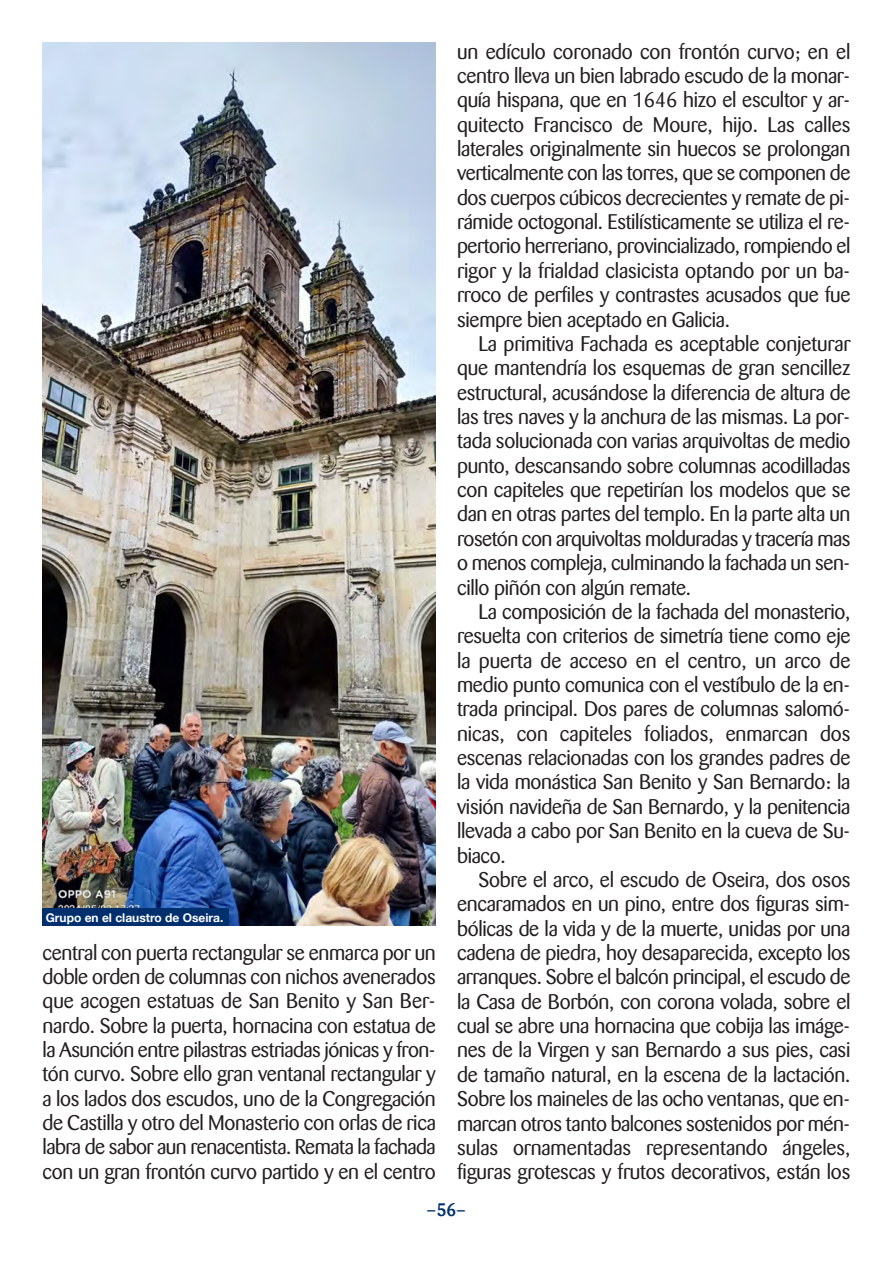
<style>
.page{position:relative;width:893px;height:1263px;background:#fff}
.page>*{position:absolute;margin:0;border:0;box-sizing:border-box;transform-origin:0 0}
.t1{font:21px/24.3px "Barmeno";letter-spacing:-.015em;color:#231f20;text-align:justify}
.t2{font:500 18px "Barmeno";color:#002f6e}
.t3{font:700 12px "Helvetica Neue";color:#fff}
</style>
<div class="page">
<img style="left:43px;top:43px;width:393px;height:882px">
<div style="left:43px;top:908px;width:186px;height:17px;background:#002f6e"></div>
<p class="t1" style="left:457px;top:41px;width:395px">un edículo coronado con frontón curvo; en el centro lleva un bien labrado escudo de la monar&shy;quía hispana, que en 1646 hizo el escultor y ar&shy;quitecto Francisco de Moure, hijo. Las calles laterales originalmente sin huecos se prolongan verticalmente con las torres, que se componen de dos cuerpos cúbicos decrecientes y remate de pi&shy;rámide octogonal. Estilísticamente se utiliza el re&shy;pertorio herreriano, provincializado, rompiendo el rigor y la frialdad clasicista optando por un ba&shy;rroco de perfiles y contrastes acusados que fue siempre bien aceptado en Galicia.</p>
<p class="t1" style="left:457px;top:333px;width:395px;text-indent:21px">La primitiva Fachada es aceptable conjeturar que mantendría los esquemas de gran sencillez estructural, acusándose la diferencia de altura de las tres naves y la anchura de las mismas. La por&shy;tada solucionada con varias arquivoltas de medio punto, descansando sobre columnas acodilladas con capiteles que repetirían los modelos que se dan en otras partes del templo. En la parte alta un rosetón con arquivoltas molduradas y tracería mas o menos compleja, culminando la fachada un sen&shy;cillo piñón con algún remate.</p>
<p class="t1" style="left:457px;top:601px;width:395px;text-indent:21px">La composición de la fachada del monasterio, resuelta con criterios de simetría tiene como eje la puerta de acceso en el centro, un arco de medio punto comunica con el vestíbulo de la en&shy;trada principal. Dos pares de columnas salomó&shy;nicas, con capiteles foliados, enmarcan dos escenas relacionadas con los grandes padres de la vida monástica San Benito y San Bernardo: la visión navideña de San Bernardo, y la penitencia llevada a cabo por San Benito en la cueva de Su&shy;biaco.</p>
<p class="t1" style="left:457px;top:869px;width:395px;text-indent:21px">Sobre el arco, el escudo de Oseira, dos osos encaramados en un pino, entre dos figuras sim&shy;bólicas de la vida y de la muerte, unidas por una cadena de piedra, hoy desaparecida, excepto los arranques. Sobre el balcón principal, el escudo de la Casa de Borbón, con corona volada, sobre el cual se abre una hornacina que cobija las imáge&shy;nes de la Virgen y san Bernardo a sus pies, casi de tamaño natural, en la escena de la lactación.<br>Sobre los maineles de las ocho ventanas, que en&shy;marcan otros tanto balcones sostenidos por mén&shy;sulas ornamentadas representando ángeles, figuras grotescas y frutos decorativos, están los</p>
<p class="t2" style="left:427px;top:1202px;width:41px">–56–</p>
<p class="t3" style="left:46px;top:910px;width:179px">Grupo en el claustro de Oseira.</p>
<p class="t1" style="left:43px;top:942px;width:395px">central con puerta rectangular se enmarca por un doble orden de columnas con nichos avenerados que acogen estatuas de San Benito y San Ber&shy;nardo. Sobre la puerta, hornacina con estatua de la Asunción entre pilastras estriadas jónicas y fron&shy;tón curvo. Sobre ello gran ventanal rectangular y a los lados dos escudos, uno de la Congregación de Castilla y otro del Monasterio con orlas de rica labra de sabor aun renacentista. Remata la fachada con un gran frontón curvo partido y en el centro</p>
</div>
